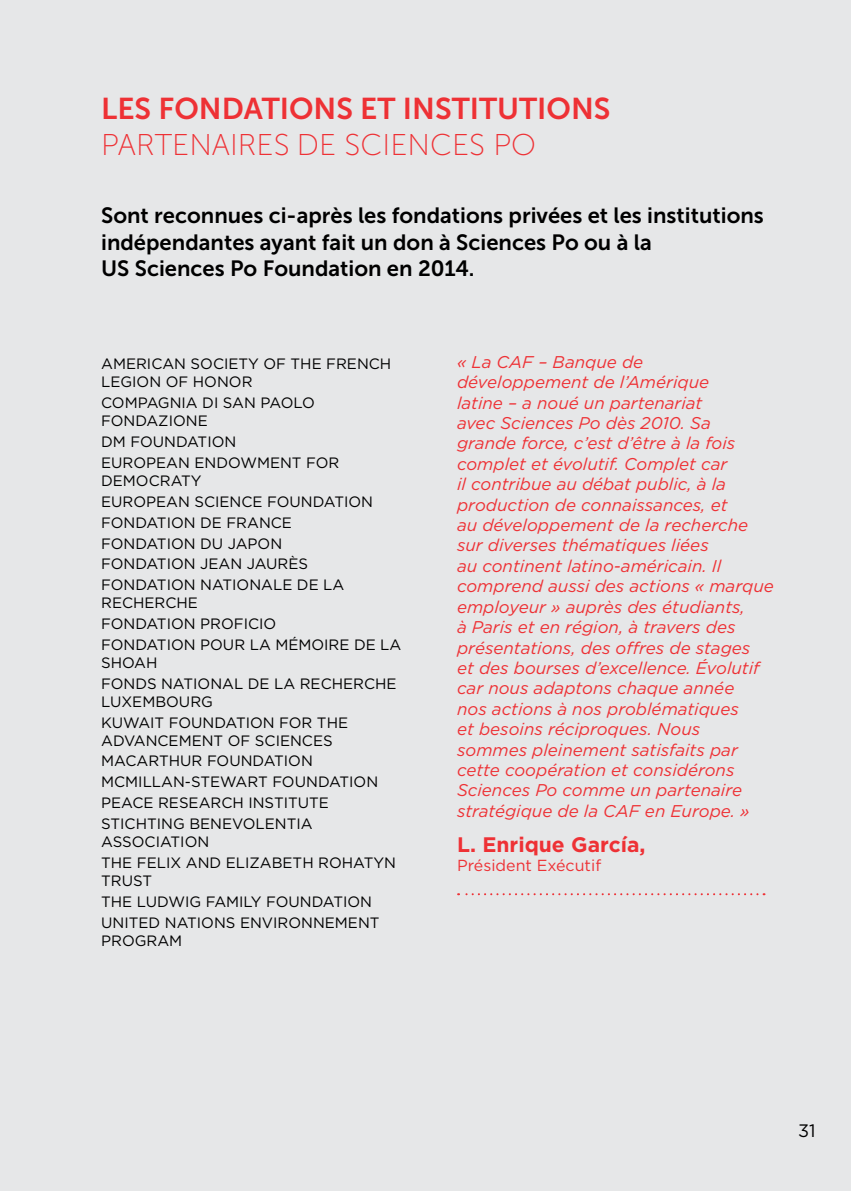
<style>
.page{position:relative;width:851px;height:1191px;background:#fff}
.page>*{position:absolute;margin:0;border:0;box-sizing:border-box;transform-origin:0 0}
.t1{font:30px "Museo Sans 700";color:#ee3135}
.t2{font:30px "Museo Sans 100";color:#ee3135}
.t3{font:22px/26.4px "Museo Sans 700";color:#000}
.t4{font:700 21px "Gotham";color:#ee3135}
.t5{font:18px "Gotham";color:#000}
.t6{font:italic 17px/20.4px "Gotham";color:#ee3135}
.t7{font:16px "Gotham";color:#ee3135}
.t8{font:15px/20.8px "Gotham";color:#000}
</style>
<div class="page">
<div style="left:0;top:0;width:850px;height:1191px;background:#e6e7e8"></div>
<svg style="left:458px;top:893px;width:299px;height:2px"></svg>
<h1 class="t1" style="left:101px;top:92px;width:510px">LES FONDATIONS ET INSTITUTIONS</h1>
<h1 class="t2" style="left:101px;top:129px;width:436px">PARTENAIRES DE SCIENCES PO</h1>
<p class="t3" style="left:101px;top:202px;width:664px">Sont reconnues ci-après les fondations privées et les institutions indépendantes ayant fait un don à Sciences Po ou à la<br>US Sciences Po Foundation en 2014.</p>
<p class="t8" style="left:101px;top:355px;width:292px;line-height:18px">AMERICAN SOCIETY OF THE FRENCH<br>LEGION OF HONOR</p>
<p class="t8" style="left:101px;top:394px;width:215px;line-height:18px">COMPAGNIA DI SAN PAOLO<br>FONDAZIONE</p>
<p class="t8" style="left:101px;top:431px;width:240px">DM FOUNDATION<br>EUROPEAN ENDOWMENT FOR</p>
<p class="t8" style="left:101px;top:470px;width:273px">DEMOCRATY<br>EUROPEAN SCIENCE FOUNDATION<br>FONDATION DE FRANCE<br>FONDATION DU JAPON<br>FONDATION JEAN JAURÈS<br>FONDATION NATIONALE DE LA</p>
<p class="t8" style="left:101px;top:592px;width:302px">RECHERCHE<br>FONDATION PROFICIO<br>FONDATION POUR LA MÉMOIRE DE LA</p>
<p class="t8" style="left:101px;top:652px;width:297px">SHOAH<br>FONDS NATIONAL DE LA RECHERCHE</p>
<p class="t8" style="left:101px;top:690px;width:248px">LUXEMBOURG<br>KUWAIT FOUNDATION FOR THE</p>
<p class="t8" style="left:101px;top:729px;width:278px">ADVANCEMENT OF SCIENCES<br>MACARTHUR FOUNDATION<br>MCMILLAN-STEWART FOUNDATION<br>PEACE RESEARCH INSTITUTE<br>STICHTING BENEVOLENTIA</p>
<p class="t8" style="left:101px;top:831px;width:296px">ASSOCIATION<br>THE FELIX AND ELIZABETH ROHATYN</p>
<p class="t8" style="left:101px;top:870px;width:280px">TRUST<br>THE LUDWIG FAMILY FOUNDATION<br>UNITED NATIONS ENVIRONNEMENT</p>
<p class="t8" style="left:101px;top:929px;width:83px">PROGRAM</p>
<p class="t6" style="left:457px;top:351px;width:318px">« La CAF – Banque de développement de l’Amérique<br>latine – a noué un partenariat<br>avec Sciences Po dès 2010. Sa grande force, c’est d’être à la fois complet et évolutif. Complet car<br>il contribue au débat public, à la production de connaissances, et<br>au développement de la recherche sur diverses thématiques liées<br>au continent latino-américain. Il comprend aussi des actions « marque employeur » auprès des étudiants,<br>à Paris et en région, à travers des présentations, des offres de stages<br>et des bourses d’excellence. Évolutif car nous adaptons chaque année<br>nos actions à nos problématiques<br>et besoins réciproques. Nous sommes pleinement satisfaits par cette coopération et considérons<br>Sciences Po comme un partenaire stratégique de la CAF en Europe. »</p>
<p class="t4" style="left:457px;top:832px;width:190px">L. Enrique García,</p>
<p class="t7" style="left:457px;top:855px;width:146px">Président Exécutif</p>
<p class="t5" style="left:798px;top:1119px;width:19px">31</p>
</div>
